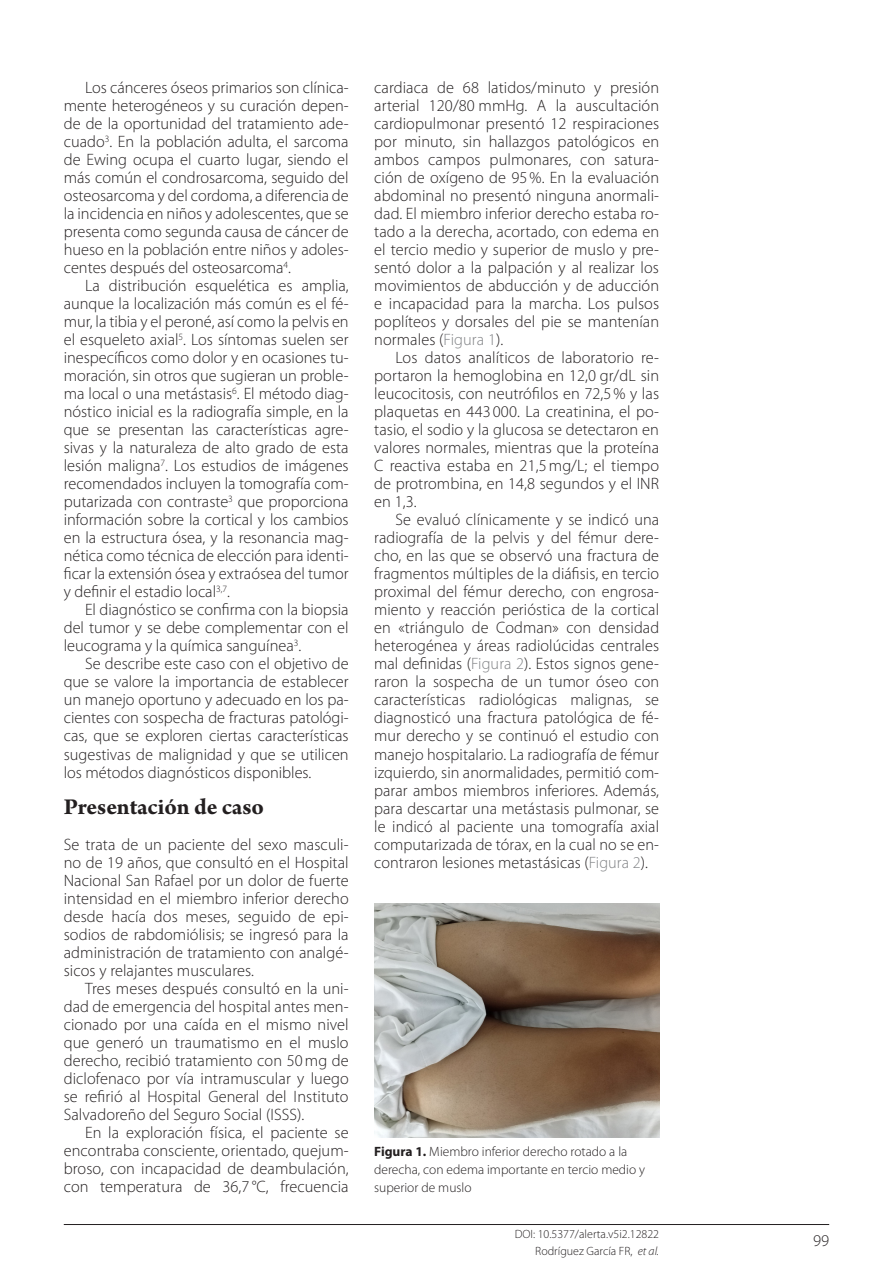
<style>
.page{position:relative;width:893px;height:1276px;background:#fff}
.page>*{position:absolute;margin:0;border:0;box-sizing:border-box;transform-origin:0 0}
.Titulo_Introduccion{font:700 24px "Arno Pro";letter-spacing:-.005em;color:#231f20}
.Segundo_parrafo{font:300 16.5px/18px "Myriad Pro";color:#231f20;text-align:justify}
.Blank{font:300 16.5px/18px "Myriad Pro";letter-spacing:.005em;color:#231f20;text-align:justify}
.Pag_Derecha{font:300 16.5px "Myriad Pro";color:#231f20}
.Figura__Tabla__Titul{font:300 13.5px/18px "Myriad Pro";color:#231f20}
.t1{font:300 12px/16.8px "Myriad Pro";color:#231f20;text-align:right}
.s1{color:#808285}
.s2{font-weight:700}
.s3{font-style:italic}
</style>
<div class="page">
<hr style="left:64px;top:1224px;width:765px;height:1px;background:#231f20">
<img style="left:374px;top:903px;width:285px;height:234px">
<p class="Segundo_parrafo" style="left:64px;top:79px;width:286px;text-indent:21px">Los cánceres óseos primarios son clínica&shy;mente heterogéneos y su curación depen&shy;de de la oportunidad del tratamiento ade&shy;cuado<sup>3</sup>. En la población adulta, el sarcoma de Ewing ocupa el cuarto lugar, siendo el más común el condrosarcoma, seguido del osteosarcoma y del cordoma, a diferencia de la incidencia en niños y adolescentes, que se presenta como segunda causa de cáncer de hueso en la población entre niños y adoles&shy;centes después del osteosarcoma<sup>4</sup>.</p>
<p class="Segundo_parrafo" style="left:64px;top:277px;width:286px;text-indent:21px">La distribución esquelética es amplia, aunque la localización más común es el fé&shy;mur, la tibia y el peroné, así como la pelvis en el esqueleto axial<sup>5</sup>. Los síntomas suelen ser inespecíficos como dolor y en ocasiones tu&shy;moración, sin otros que sugieran un proble&shy;ma local o una metástasis<sup>6</sup>. El método diag&shy;nóstico inicial es la radiografía simple, en la que se presentan las características agre&shy;sivas y la naturaleza de alto grado de esta lesión maligna<sup>7</sup>. Los estudios de imágenes recomendados incluyen la tomografía com&shy;putarizada con contraste<sup>3</sup> que proporciona información sobre la cortical y los cambios en la estructura ósea, y la resonancia mag&shy;nética como técnica de elección para identi&shy;ficar la extensión ósea y extraósea del tumor y definir el estadio local<sup>3,7</sup>.</p>
<p class="Segundo_parrafo" style="left:64px;top:601px;width:286px;text-indent:21px">El diagnóstico se confirma con la biopsia del tumor y se debe complementar con el leucograma y la química sanguínea<sup>3</sup>.</p>
<p class="Segundo_parrafo" style="left:64px;top:655px;width:286px;text-indent:21px">Se describe este caso con el objetivo de que se valore la importancia de establecer un manejo oportuno y adecuado en los pa&shy;cientes con sospecha de fracturas patológi&shy;cas, que se exploren ciertas características sugestivas de malignidad y que se utilicen los métodos diagnósticos disponibles.</p>
<p class="Titulo_Introduccion" style="left:64px;top:792px;width:202px">Presentación de caso</p>
<p class="Segundo_parrafo" style="left:64px;top:835px;width:286px">Se trata de un paciente del sexo masculi&shy;no de 19 años, que consultó en el Hospital Nacional San Rafael por un dolor de fuerte intensidad en el miembro inferior derecho desde hacía dos meses, seguido de epi&shy;sodios de rabdomiólisis; se ingresó para la administración de tratamiento con analgé&shy;sicos y relajantes musculares.</p>
<p class="Segundo_parrafo" style="left:64px;top:979px;width:286px;text-indent:21px">Tres meses después consultó en la uni&shy;dad de emergencia del hospital antes men&shy;cionado por una caída en el mismo nivel que generó un traumatismo en el muslo derecho, recibió tratamiento con 50mg de diclofenaco por vía intramuscular y luego se refirió al Hospital General del Instituto Salvadoreño del Seguro Social (ISSS).</p>
<p class="Segundo_parrafo" style="left:64px;top:1123px;width:286px;text-indent:21px">En la exploración física, el paciente se encontraba consciente, orientado, quejum&shy;broso, con incapacidad de deambulación, con temperatura de 36,7 °C, frecuencia</p>
<p class="Segundo_parrafo" style="left:374px;top:79px;width:286px">cardiaca de 68 latidos/minuto y presión arterial 120/80 mmHg. A la auscultación cardiopulmonar presentó 12 respiraciones por minuto, sin hallazgos patológicos en ambos campos pulmonares, con satura&shy;ción de oxígeno de 95%. En la evaluación abdominal no presentó ninguna anormali&shy;dad. El miembro inferior derecho estaba ro&shy;tado a la derecha, acortado, con edema en el tercio medio y superior de muslo y pre&shy;sentó dolor a la palpación y al realizar los movimientos de abducción y de aducción e incapacidad para la marcha. Los pulsos poplíteos y dorsales del pie se mantenían normales (<span class="s1">Figura 1</span>).</p>
<p class="Blank" style="left:374px;top:349px;width:286px;text-indent:21px">Los datos analíticos de laboratorio re&shy;portaron la hemoglobina en 12,0 gr/dL sin leucocitosis, con neutrófilos en 72,5% y las plaquetas en 443 000. La creatinina, el po&shy;tasio, el sodio y la glucosa se detectaron en valores normales, mientras que la proteína C reactiva estaba en 21,5mg/L; el tiempo de protrombina, en 14,8 segundos y el INR en 1,3.</p>
<p class="Blank" style="left:374px;top:511px;width:286px;text-indent:21px">Se evaluó clínicamente y se indicó una radiografía de la pelvis y del fémur dere&shy;cho, en las que se observó una fractura de fragmentos múltiples de la diáfisis, en tercio proximal del fémur derecho, con engrosa&shy;miento y reacción perióstica de la cortical en «triángulo de Codman» con densidad heterogénea y áreas radiolúcidas centrales mal definidas (<span class="s1">Figura 2</span>). Estos signos gene&shy;raron la sospecha de un tumor óseo con características radiológicas malignas, se diagnosticó una fractura patológica de fé&shy;mur derecho y se continuó el estudio con manejo hospitalario. La radiografía de fémur izquierdo, sin anormalidades, permitió com&shy;parar ambos miembros inferiores. Además, para descartar una metástasis pulmonar, se le indicó al paciente una tomografía axial computarizada de tórax, en la cual no se en&shy;contraron lesiones metastásicas (<span class="s1">Figura 2</span>).</p>
<p class="Figura__Tabla__Titul" style="left:374px;top:1142px;width:272px"><span class="s2">Figura 1.</span> Miembro inferior derecho rotado a la derecha, con edema importante en tercio medio y superior de muslo</p>
<p class="t1" style="left:515px;top:1225px;width:146px">DOI: 10.5377/alerta.v5i2.12822<br>Rodríguez García FR, <span class="s3">et al.</span></p>
<p class="Pag_Derecha" style="left:813px;top:1230px;width:18px">99</p>
</div>
